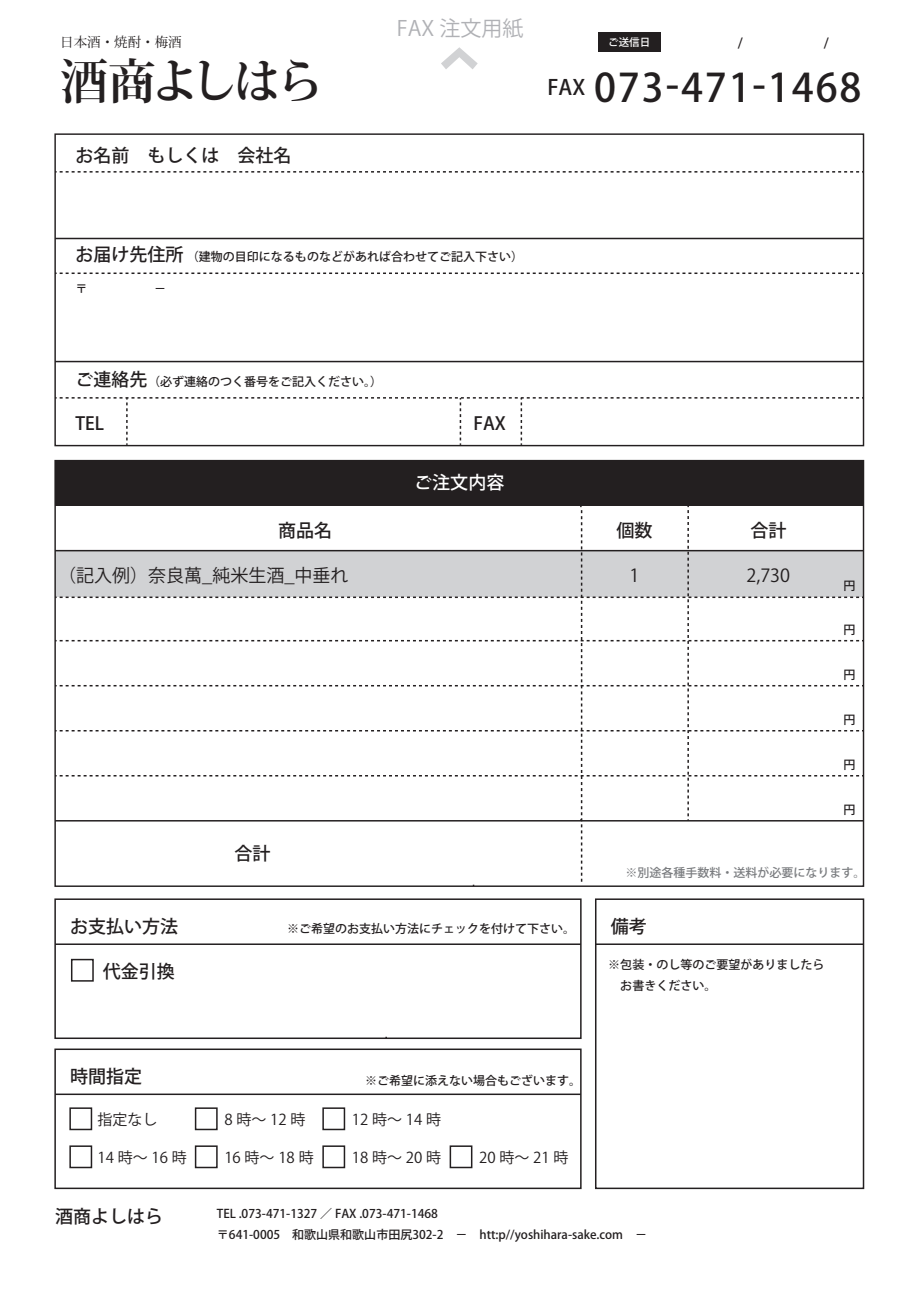
<style>
.page{position:relative;width:919px;height:1289px;background:#fff}
.page>*{position:absolute;margin:0;border:0;box-sizing:border-box;transform-origin:0 0}
.t1{font:700 48px "Koz Min Pr 6 N";letter-spacing:-.1em;color:#231f20}
.t2{font:500 39px "Koz Go Pro";letter-spacing:.05em;color:#231f20}
.t3{font:21px "DFHS Gothic W9 WING 90 ms RKSJ H";color:#b0b1b5}
.t4{font:500 18px "Koz Go Pro";color:#231f20}
.t5{font:18px "K Fhimaji 90 ms RKSJ H";color:#231f20}
.t6{font:500 18px "Koz Go Pro";color:#fff}
.t7{font:15px "DFHS Gothic W5 WING 90 ms RKSJ H";color:#231f20}
.t8{font:13.5px "Koz Min Pro";color:#231f20}
.t9{font:500 12px/21px "Koz Go Pro";color:#231f20}
.t10{font:500 12px "Koz Go Pro";color:#7a7c7f}
.t11{font:500 10.5px "Koz Go Pro";color:#fff}
</style>
<div class="page">
<svg style="left:55px;top:171px;width:808px;height:2px"></svg>
<svg style="left:55px;top:272px;width:808px;height:2px"></svg>
<hr style="left:55px;top:238px;width:808px;height:1px;background:#231f20">
<hr style="left:55px;top:361px;width:808px;height:1px;background:#231f20">
<hr style="left:55px;top:943px;width:526px;height:2px;background:#231f20">
<svg style="left:55px;top:397px;width:808px;height:48px"></svg>
<svg style="left:55px;top:505px;width:808px;height:381px"></svg>
<div style="left:598px;top:32px;width:62px;height:20px;background:#231f20"></div>
<svg style="left:441px;top:47px;width:36px;height:22px"></svg>
<div style="left:55px;top:460px;width:808px;height:45px;background:#231f20"></div>
<div style="left:69px;top:1107px;width:23px;height:23px;border:2px solid #231f20"></div>
<div style="left:195px;top:1107px;width:23px;height:23px;border:2px solid #231f20"></div>
<div style="left:322px;top:1107px;width:23px;height:23px;border:2px solid #231f20"></div>
<div style="left:69px;top:1145px;width:23px;height:23px;border:2px solid #231f20"></div>
<div style="left:195px;top:1145px;width:23px;height:23px;border:2px solid #231f20"></div>
<div style="left:322px;top:1145px;width:23px;height:23px;border:2px solid #231f20"></div>
<div style="left:449px;top:1145px;width:23px;height:23px;border:2px solid #231f20"></div>
<div style="left:71px;top:958px;width:23px;height:23px;border:2px solid #231f20"></div>
<div style="left:54px;top:898px;width:527px;height:141px;border:2px solid #231f20"></div>
<hr style="left:595px;top:943px;width:268px;height:2px;background:#231f20">
<div style="left:595px;top:898px;width:269px;height:291px;border:2px solid #231f20"></div>
<hr style="left:55px;top:1093px;width:526px;height:2px;background:#231f20">
<div style="left:54px;top:1048px;width:527px;height:141px;border:2px solid #231f20"></div>
<p class="t8" style="left:60px;top:32px;width:123px">日本酒・焼酎・梅酒</p>
<h1 class="t1" style="left:60px;top:55px;width:265px">酒商よしはら</h1>
<h3 class="t4" style="left:75px;top:143px;width:218px">お名前　もしくは　会社名</h3>
<h3 class="t3" style="left:397px;top:17px;width:128px">FAX 注文用紙</h3>
<p class="t11" style="left:608px;top:36px;width:43px">ご送信日</p>
<h2 class="t2" style="left:547px;top:62px;width:315px"><sup>FAX</sup> 073-471-1468</h2>
<h3 class="t4" style="left:75px;top:243px;width:110px">お届け先住所</h3>
<p class="t9" style="left:75px;top:278px;width:13px">〒</p>
<p class="t9" style="left:154px;top:278px;width:13px">－</p>
<p class="t9" style="left:187px;top:247px;width:337px">（建物の目印になるものなどがあれば合わせてご記入下さい）</p>
<h3 class="t4" style="left:75px;top:368px;width:74px">ご連絡先</h3>
<p class="t9" style="left:148px;top:371px;width:235px">（必ず連絡のつく番号をご記入ください。）</p>
<h3 class="t4" style="left:75px;top:412px;width:30px">TEL</h3>
<h3 class="t4" style="left:473px;top:412px;width:34px">FAX</h3>
<h3 class="t4" style="left:278px;top:518px;width:55px">商品名</h3>
<h3 class="t6" style="left:414px;top:471px;width:91px">ご注文内容</h3>
<h3 class="t4" style="left:616px;top:518px;width:37px">個数</h3>
<h3 class="t4" style="left:750px;top:518px;width:37px">合計</h3>
<h3 class="t5" style="left:58px;top:565px;width:292px">（記入例）奈良萬_純米生酒_中垂れ</h3>
<h3 class="t5" style="left:629px;top:565px;width:11px">1</h3>
<h3 class="t5" style="left:746px;top:565px;width:45px">2,730</h3>
<h3 class="t4" style="left:234px;top:841px;width:37px">合計</h3>
<p class="t9" style="left:843px;top:575px;width:13px">円</p>
<p class="t9" style="left:843px;top:620px;width:13px">円</p>
<p class="t9" style="left:843px;top:665px;width:13px">円</p>
<p class="t9" style="left:843px;top:710px;width:13px">円</p>
<p class="t9" style="left:843px;top:755px;width:13px">円</p>
<p class="t9" style="left:843px;top:800px;width:13px">円</p>
<h3 class="t4" style="left:70px;top:914px;width:109px">お支払い方法</h3>
<h3 class="t4" style="left:103px;top:959px;width:73px">代金引換</h3>
<h3 class="t4" style="left:70px;top:1064px;width:74px">時間指定</h3>
<p class="t9" style="left:287px;top:918px;width:289px">※ご希望のお支払い方法にチェックを付けて下さい。</p>
<p class="t9" style="left:365px;top:1070px;width:217px">※ご希望に添えない場合もございます。</p>
<p class="t7" style="left:97px;top:1111px;width:61px">指定なし</p>
<p class="t7" style="left:224px;top:1111px;width:83px">8時～12時</p>
<p class="t7" style="left:352px;top:1111px;width:91px">12 時～ 14 時</p>
<p class="t7" style="left:97px;top:1149px;width:91px">14 時～ 16 時</p>
<p class="t7" style="left:224px;top:1149px;width:91px">16 時～ 18 時</p>
<p class="t7" style="left:352px;top:1149px;width:91px">18 時～ 20 時</p>
<p class="t7" style="left:479px;top:1149px;width:91px">20 時～ 21 時</p>
<p class="t10" style="left:625px;top:864px;width:241px">※別途各種手数料・送料が必要になります。</p>
<h3 class="t4" style="left:610px;top:914px;width:37px">備考</h3>
<p class="t9" style="left:608px;top:954px;width:217px">※包装・のし等のご要望がありましたら　お書きください。</p>
<h3 class="t4" style="left:55px;top:1204px;width:110px">酒商よしはら</h3>
<p class="t9" style="left:217px;top:1203px;width:431px">TEL .073-471-1327 ／ FAX .073-471-1468<br>〒641-0005　和歌山県和歌山市田尻302-2　－　htt:p//yoshihara-sake.com　－</p>
</div>
